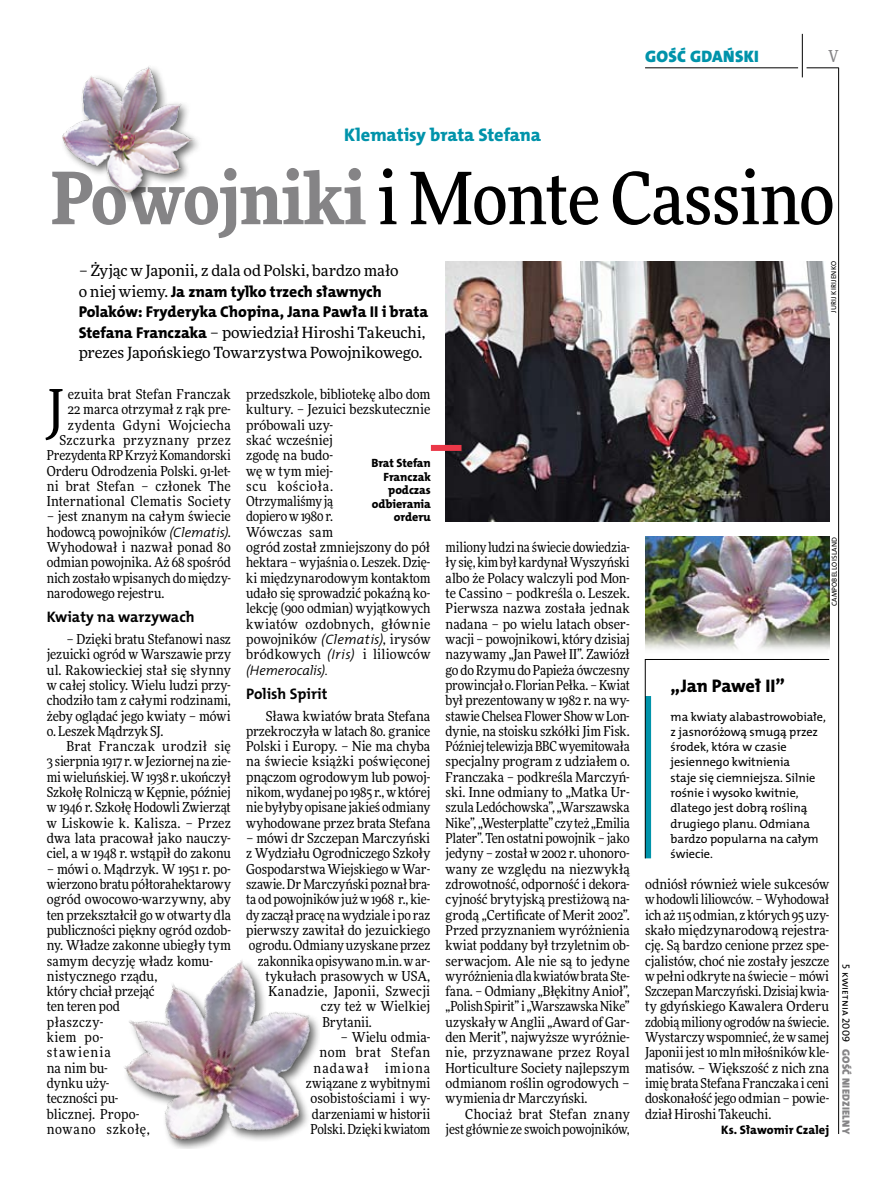
<style>
.page{position:relative;width:893px;height:1191px;background:#fff}
.page>*{position:absolute;margin:0;border:0;box-sizing:border-box;transform-origin:0 0}
.t1{font:500 72px "Freeday Narrow";letter-spacing:-.01em;color:#000}
.t2{font:55.95px "Freeday Narrow News";color:#000}
.t3{font:18.3px "The Mix HP8 Ex Bld";letter-spacing:-.005em;color:#0093aa}
.t4{font:18.3px "The Mix HP8 Ex Bld";letter-spacing:-.01em;color:#000}
.t5{font:16.65px "The Mix HP9 Blk";letter-spacing:.02em;color:#0093aa}
.t6{font:500 16.5px "Freeday Narrow";color:#858486;scale:.9 1}
.t7{font:15.75px/20.4px "The Mix HP8 Ex Bld";letter-spacing:-.005em;color:#000}
.t8{font:15.45px/20.4px "Freeday News";letter-spacing:-.01em;color:#000}
.t9{font:15.3px "The Mix HP7 Bld";letter-spacing:-.01em;color:#000}
.t10{font:13.65px/15.3px "Freeday Narrow News";color:#000;text-align:justify}
.t11{font:13.65px "Freeday Narrow News";letter-spacing:.025em;color:#000}
.t12{font:13.65px "The Mix HP4 Se Lig IT";letter-spacing:-.01em;color:#000}
.t13{font:12.3px/15.3px "The Mix HP5 Plain";letter-spacing:-.005em;color:#000}
.t14{font:12.3px "The Mix HP8 Ex Bld";letter-spacing:.005em;color:#000}
.t15{font:12px/13.5px "The Mix HP8 Ex Bld";letter-spacing:-.005em;color:#000;text-align:right}
.t16{font:10.5px "The Mix HP9 Blk";letter-spacing:.025em;color:#858486}
.t17{font:10.5px "The Mix HP5 Plain";letter-spacing:.02em;color:#000}
.t18{font:7.2px "The Mix HP5 Plain";letter-spacing:.025em;color:#000}
.s1{font-weight:900;color:#858486}
.s2{font-family:"Freeday News";font-size:15.45px}
.s3{font-family:"The Mix HP8 Ex Bld";font-size:15.75px}
.s4{font-family:"The Mix HP4 Se Lig IT"}
</style>
<div class="page">
<hr style="left:806px;top:68px;width:33px;height:1px;background:#000">
<hr style="left:645px;top:68px;width:153px;height:1px;background:#000">
<hr style="left:838px;top:68px;width:1px;height:1066px;background:#000">
<hr style="left:802px;top:34px;width:1px;height:43px;background:#000">
<img style="left:124px;top:960px;width:195px;height:189px">
<img style="left:446px;top:261px;width:383px;height:260px">
<img style="left:62px;top:66px;width:135px;height:131px">
<div style="left:431px;top:445px;width:30px;height:6px;background:#eb3848"></div>
<img style="left:645px;top:537px;width:184px;height:113px">
<svg style="left:645px;top:659px;width:185px;height:199px"></svg>
<p class="t5" style="left:645px;top:46px;width:115px">GOŚĆ GDAŃSKI</p>
<p class="t6" style="left:828px;top:46px;width:13px">V</p>
<h3 class="t3" style="left:344px;top:123px;width:198px">Klematisy brata Stefana</h3>
<h1 class="t1" style="left:51px;top:154px;width:785px"><span class="s1">Powojniki</span> i Monte Cassino</h1>
<p class="t8" style="left:79px;top:260px;width:321px">– Żyjąc w Japonii, z dala od Polski, bardzo mało</p>
<p class="t7" style="left:79px;top:281px;width:351px"><span class="s2">o niej wiemy.</span> Ja znam tylko trzech sławnych<br>Polaków: Fryderyka Chopina, Jana Pawła II i brata</p>
<p class="t8" style="left:79px;top:321px;width:348px"><span class="s3">Stefana Franczaka</span> – powiedział Hiroshi Takeuchi, prezes Japońskiego Towarzystwa Powojnikowego.</p>
<p class="t10" style="left:47px;top:386px;width:186px;text-align:right">ezuita brat Stefan Franczak<br>22 marca otrzymał z rąk pre&shy;zydenta Gdyni Wojciecha<br>Szczurka przyznany przez<br>Prezydenta RP Krzyż Komandorski<br>Orderu Odrodzenia Polski. 91-let&shy;ni brat Stefan – członek The<br>International Clematis Society</p>
<p class="t10" style="left:47px;top:509px;width:186px">– jest znanym na całym świecie hodowcą powojników <span class="s4">(Clematis)</span>.<br>Wyhodował i nazwał ponad 80 odmian powojnika. Aż 68 spośród nich zostało wpisanych domiędzy&shy;narodowego rejestru.</p>
<p class="t9" style="left:47px;top:607px;width:149px">Kwiaty na warzywach</p>
<p class="t10" style="left:47px;top:631px;width:186px;text-indent:20px">– Dzięki bratu Stefanowi nasz jezuicki ogród w Warszawie przy ul. Rakowieckiej stał się słynny w całej stolicy. Wielu ludzi przy&shy;chodziło tam z całymi rodzinami, żeby oglądać jego kwiaty – mówi o. Leszek Mądrzyk SJ.</p>
<p class="t10" style="left:47px;top:738px;width:186px;text-indent:20px">Brat Franczak urodził się 3 sierpnia 1917 r. w Jeziornej na zie&shy;mi wieluńskiej. W1938 r. ukończył Szkołę Rolniczą w Kępnie, później w 1946 r. Szkołę Hodowli Zwierząt w Liskowie k. Kalisza. – Przez dwa lata pracował jako nauczy&shy;ciel, a w 1948 r. wstąpił do zakonu</p>
<p class="t10" style="left:47px;top:861px;width:186px;text-align:left">– mówi o. Mądrzyk. W 1951 r. po&shy;wierzono bratu półtorahektarowy ogród owocowo-warzywny, aby ten przekształcił go w otwarty dla publiczności piękny ogród ozdob&shy;ny. Władze zakonne ubiegły tym samym decyzję władz komu&shy;nistycznego rządu,<br>który chciał przejąć<br>ten teren pod<br>płaszczy-<br>kiem po-<br>stawienia<br>na nim bu-<br>dynku uży-<br>teczności pu-<br>blicznej. Propo-<br>nowano szkołę,</p>
<h2 class="t2" style="left:47px;top:375px;width:19px">J</h2>
<p class="t10" style="left:246px;top:386px;width:186px;text-align:left">przedszkole, bibliotekę albo dom kultury. – Jezuici bezskutecznie próbowali uzy-<br>skać wcześniej<br>zgodę na budo-<br>wę w tym miej-<br>scu kościoła.<br>Otrzymaliśmy ją<br>dopiero w1980 r.<br>Wówczas sam<br>ogród został zmniejszony do pół hektara – wyjaśnia o. Leszek. Dzię&shy;ki międzynarodowym kontaktom udało się sprowadzić pokaźną ko&shy;lekcję (900 odmian) wyjątkowych kwiatów ozdobnych, głównie powojników <span class="s4">(Clematis)</span>, irysów bródkowych <span class="s4">(Iris)</span> i liliowców</p>
<p class="t12" style="left:246px;top:661px;width:83px">(Hemerocalis).</p>
<p class="t9" style="left:246px;top:683px;width:83px">Polish Spirit</p>
<p class="t10" style="left:246px;top:708px;width:186px;text-indent:20px">Sława kwiatów brata Stefana przekroczyła w latach 80. granice Polski i Europy. – Nie ma chyba na świecie książki poświęconej pnączom ogrodowym lub powoj&shy;nikom, wydanej po 1985 r., wktórej nie byłyby opisane jakieś odmiany wyhodowane przez brata Stefana</p>
<p class="t10" style="left:246px;top:830px;width:186px">– mówi dr Szczepan Marczyński</p>
<p class="t10" style="left:246px;top:845px;width:186px">z Wydziału Ogrodniczego Szkoły</p>
<p class="t10" style="left:246px;top:861px;width:186px">Gospodarstwa Wiejskiego wWar-</p>
<p class="t10" style="left:246px;top:876px;width:186px">szawie. DrMarczyński poznał bra-</p>
<p class="t10" style="left:246px;top:891px;width:186px">ta od powojników jużw1968 r., kie-</p>
<p class="t10" style="left:246px;top:907px;width:186px">dy zaczął pracę nawydziale i po raz</p>
<p class="t10" style="left:246px;top:922px;width:186px">pierwszy zawitał do jezuickiego</p>
<p class="t10" style="left:249px;top:937px;width:183px">ogrodu. Odmiany uzyskane przez</p>
<p class="t10" style="left:258px;top:953px;width:174px">zakonnika opisywano m.in. war-</p>
<p class="t10" style="left:265px;top:968px;width:166px">tykułach prasowych w USA,</p>
<p class="t11" style="left:268px;top:983px;width:163px">Kanadzie, Japonii, Szwecji</p>
<p class="t10" style="left:321px;top:998px;width:111px">czy też w Wielkiej</p>
<p class="t10" style="left:322px;top:1014px;width:51px">Brytanii.</p>
<p class="t10" style="left:306px;top:1029px;width:126px;text-align:right">– Wielu odmia-<br>nom brat Stefan nadawał imiona związane z wybitnymi osobistościami i wy&shy;darzeniami w historii<br>Polski. Dzięki kwiatom</p>
<p class="t15" style="left:371px;top:457px;width:61px">Brat Stefan<br>Franczak podczas odbierania orderu</p>
<p class="t10" style="left:446px;top:539px;width:186px">miliony ludzi na świecie dowiedzia&shy;ły się, kim był kardynał Wyszyński albo że Polacy walczyli pod Mon&shy;te Cassino – podkreśla o. Leszek.<br>Pierwsza nazwa została jednak nadana – po wielu latach obser&shy;wacji – powojnikowi, który dzisiaj nazywamy „Jan Paweł II”. Zawiózł go do Rzymu do Papieża ówczesny prowincjał o. Florian Pełka. – Kwiat był prezentowany w 1982 r. na wy&shy;stawie Chelsea Flower Show w Lon&shy;dynie, na stoisku szkółki Jim Fisk.<br>Później telewizja BBC wyemitowała specjalny program z udziałem o.<br>Franczaka – podkreśla Marczyń&shy;ski. Inne odmiany to „Matka Ur&shy;szula Ledóchowska”, „Warszawska Nike”, „Westerplatte” czyteż „Emilia Plater”. Ten ostatni powojnik – jako jedyny – został w 2002 r. uhonoro&shy;wany ze względu na niezwykłą zdrowotność, odporność i dekora&shy;cyjność brytyjską prestiżową na&shy;grodą „Certificate of Merit 2002”.<br>Przed przyznaniem wyróżnienia kwiat poddany był trzyletnim ob&shy;serwacjom. Ale nie są to jedyne wyróżnienia dla kwiatów brata Ste&shy;fana. – Odmiany „Błękitny Anioł”, „Polish Spirit” i„Warszawska Nike” uzyskały w Anglii „Award of Gar&shy;den Merit”, najwyższe wyróżnie&shy;nie, przyznawane przez Royal Horticulture Society najlepszym odmianom roślin ogrodowych – wymienia dr Marczyński.</p>
<p class="t10" style="left:446px;top:1106px;width:186px;text-align:right">Chociaż brat Stefan znany jest głównie ze swoich powojników,</p>
<p class="t18" style="left:829px;top:313px;width:53px;rotate:-90deg">jurij kirijenko</p>
<p class="t18" style="left:830px;top:606px;width:70px;rotate:-90deg">campobello island</p>
<h3 class="t4" style="left:671px;top:674px;width:116px">„Jan Paweł II”</h3>
<p class="t13" style="left:671px;top:709px;width:157px">ma kwiaty alabastrowobiałe, z jasnoróżową smugą przez środek, która w czasie jesiennego kwitnienia<br>staje się ciemniejsza. Silnie rośnie i wysoko kwitnie, dlatego jest dobrą rośliną drugiego planu. Odmiana bardzo popularna na całym świecie.</p>
<p class="t10" style="left:645px;top:876px;width:186px">odniósł również wiele sukcesów whodowli liliowców. – Wyhodował ich aż 115 odmian, z których 95 uzy&shy;skało międzynarodową rejestra&shy;cję. Są bardzo cenione przez spe&shy;cjalistów, choć nie zostały jeszcze wpełni odkryte na świecie – mówi Szczepan Marczyński. Dzisiaj kwia&shy;ty gdyńskiego Kawalera Orderu zdobią miliony ogrodów na świecie.<br>Wystarczy wspomnieć, że wsamej Japonii jest10 mln miłośników kle&shy;matisów. – Większość z nich zna imię brata Stefana Franczaka i ceni doskonałość jego odmian – powie&shy;dział Hiroshi Takeuchi.</p>
<p class="t14" style="left:721px;top:1122px;width:110px">Ks. Sławomir Czalej</p>
<p class="t17" style="left:853px;top:964px;width:79px;rotate:90deg">5 kwietnia 2009</p>
<p class="t16" style="left:853px;top:1049px;width:86px;rotate:90deg">GOŚĆ NIEDZIELNY</p>
</div>
